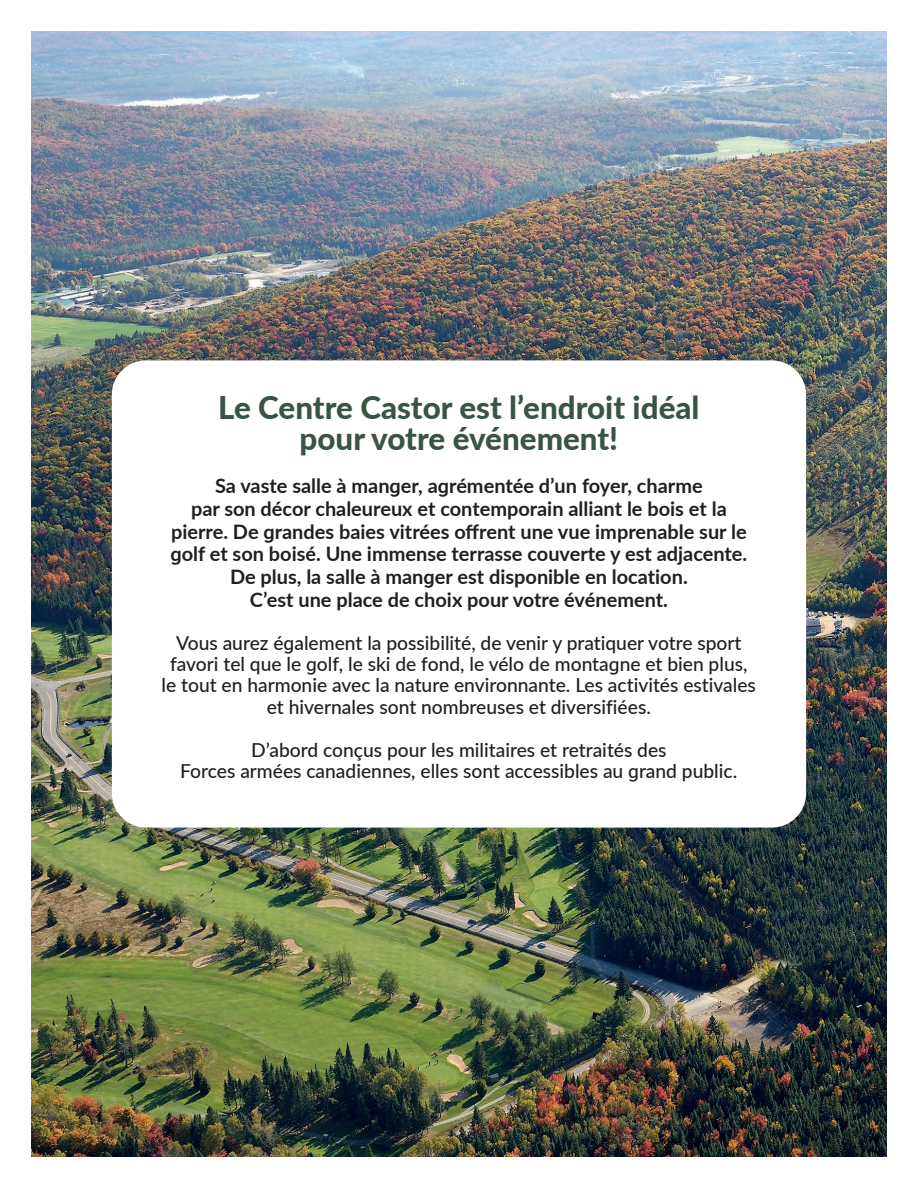
<style>
.page{position:relative;width:918px;height:1188px;background:#fff}
.page>*{position:absolute;margin:0;border:0;box-sizing:border-box;transform-origin:0 0}
.t1{font:800 31.35px "Lato";color:#385443}
.t2{font:700 19.95px/22.8px "Lato";color:#231f20}
.t3{font:500 19.2px/21.3px "Lato";color:#231f20;text-align:center}
</style>
<div class="page">
<img style="left:32px;top:31px;width:855px;height:1125px">
<div style="left:112px;top:360px;width:694px;height:468px;background:#fff;border-radius:34px"></div>
<p class="t1" style="left:218px;top:384px;width:483px">Le Centre Castor est l’endroit idéal</p>
<p class="t1" style="left:300px;top:415px;width:320px">pour votre événement!</p>
<p class="t2" style="left:215px;top:473px;width:489px">Sa vaste salle à manger, agrémentée d’un foyer, charme</p>
<p class="t2" style="left:191px;top:496px;width:537px">par son décor chaleureux et contemporain alliant le bois et la</p>
<p class="t2" style="left:170px;top:519px;width:578px">pierre. De grandes baies vitrées offrent une vue imprenable sur le golf et son boisé. Une immense terrasse couverte y est adjacente.</p>
<p class="t2" style="left:230px;top:565px;width:459px;text-align:center">De plus, la salle à manger est disponible en location.<br>C’est une place de choix pour votre événement.</p>
<p class="t3" style="left:162px;top:631px;width:596px">Vous aurez également la possibilité, de venir y pratiquer votre sport favori tel que le golf, le ski de fond, le vélo de montagne et bien plus, le tout en harmonie avec la nature environnante. Les activités estivales et hivernales sont nombreuses et diversifiées.</p>
<p class="t3" style="left:180px;top:738px;width:559px">D’abord conçus pour les militaires et retraités des<br>Forces armées canadiennes, elles sont accessibles au grand public.</p>
</div>
